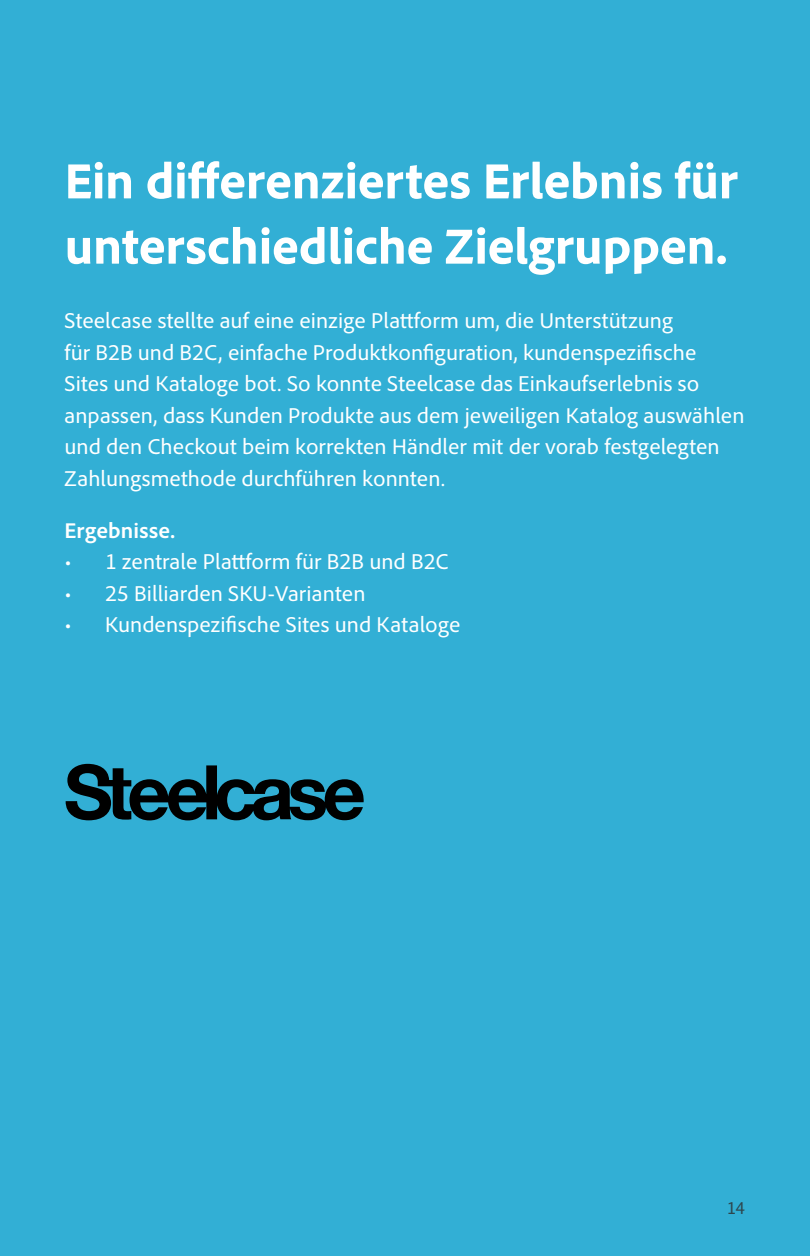
<style>
.page{position:relative;width:810px;height:1256px;background:#32afd5}
.page>*{position:absolute;margin:0;border:0;box-sizing:border-box;transform-origin:0 0}
.H1{font:800 51.75px/65.2px "Adobe Clean";color:#fff}
.Body{font:22.5px/31.5px "Adobe Clean";color:#fff}
.Body-2{font:700 22.5px "Adobe Clean";color:#fff}
.t1{font:18px "Adobe Clean";color:#2c2c2c}
</style>
<div class="page">
<svg style="left:65px;top:764px;width:299px;height:56px"></svg>
<p class="H1" style="left:65px;top:146px;width:675px">Ein differenziertes Erlebnis für unterschiedliche Zielgruppen.</p>
<p class="Body" style="left:65px;top:305px;width:682px">Steelcase stellte auf eine einzige Plattform um, die Unterstützung<br>für B2B und B2C, einfache Produktkonfiguration, kundenspezifische Sites und Kataloge bot. So konnte Steelcase das Einkaufserlebnis so anpassen, dass Kunden Produkte aus dem jeweiligen Katalog auswählen und den Checkout beim korrekten Händler mit der vorab festgelegten Zahlungsmethode durchführen konnten.</p>
<p class="Body-2" style="left:65px;top:516px;width:112px">Ergebnisse.</p>
<p class="Body" style="left:65px;top:545px;width:386px">• 1 zentrale Plattform für B2B und B2C</p>
<p class="Body" style="left:65px;top:577px;width:303px">• 25 Billiarden SKU-Varianten</p>
<p class="Body" style="left:65px;top:608px;width:398px">• Kundenspezifische Sites und Kataloge</p>
<p class="t1" style="left:726px;top:1197px;width:21px">14</p>
</div>
